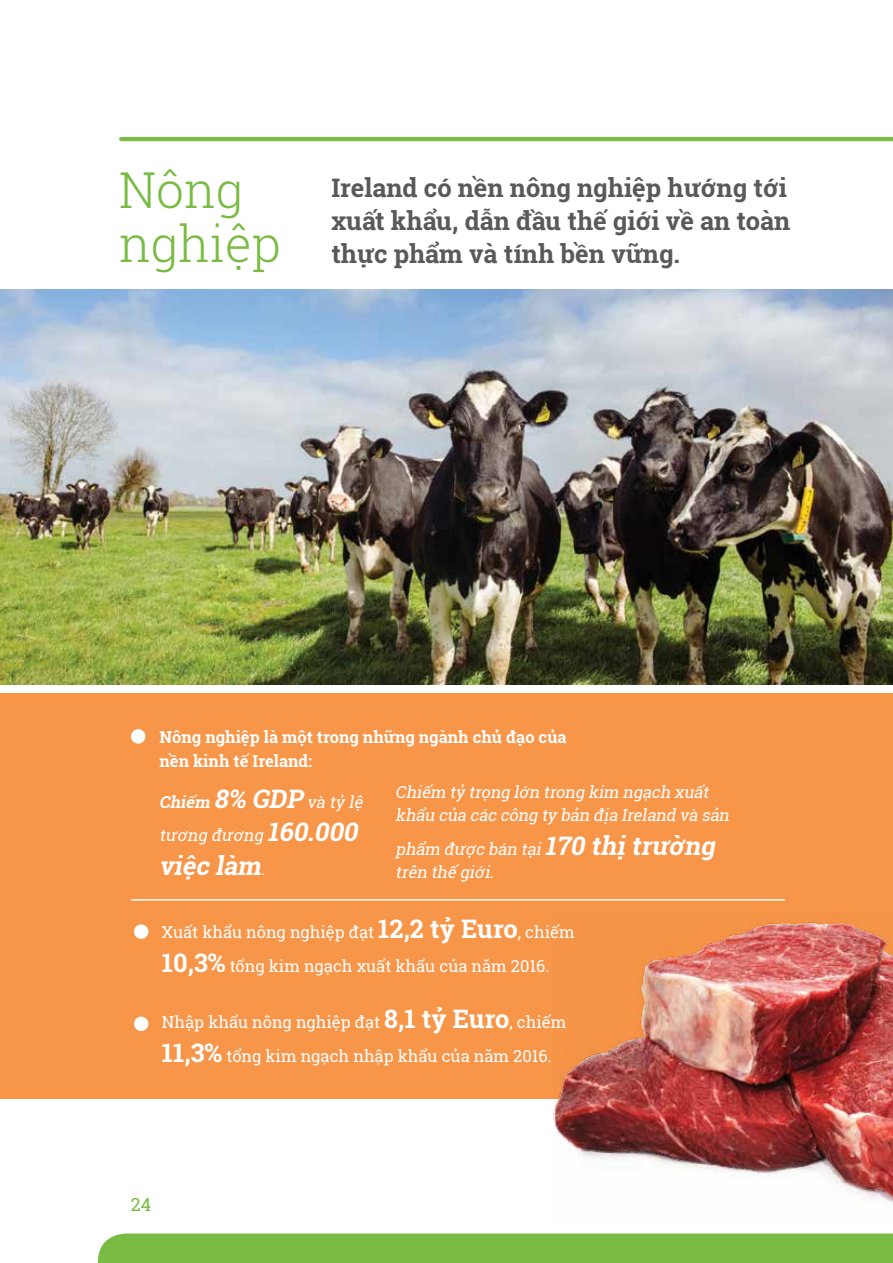
<style>
.page{position:relative;width:893px;height:1263px;background:#fff}
.page>*{position:absolute;margin:0;border:0;box-sizing:border-box;transform-origin:0 0}
.t1{font:300 49.5px/54px "Roboto Slab";color:#79bb43}
.t2{font:700 25.5px/33px "Roboto Slab";color:#58595b}
.t3{font:italic 700 25.5px "Roboto Slab";color:#fff}
.t4{font:18px "Roboto Slab";color:#79bb43}
.t5{font:16.5px/33.6px "Roboto Slab";color:#fff}
.t6{font:italic 16.5px/22.8px "Roboto Slab";color:#fff}
.t7{font:700 16.5px/24px "Roboto Slab";color:#fff}
.s1{font-weight:700}
.s2{font-weight:700;font-size:25.5px}
.s3{font-weight:400;font-size:16.5px}
</style>
<div class="page">
<div style="left:98px;top:1233px;width:795px;height:30px;background:#79bb43"></div>
<div style="left:0;top:694px;width:893px;height:405px;background:#f79548"></div>
<img style="left:0;top:289px;width:893px;height:396px">
<img style="left:553px;top:911px;width:340px;height:294px">
<hr style="left:121px;top:137px;width:772px;height:4px;background:#79bb43">
<div style="left:134px;top:924px;width:14px;height:15px;background:#fff;border-radius:50%"></div>
<div style="left:134px;top:1016px;width:14px;height:15px;background:#fff;border-radius:50%"></div>
<div style="left:131px;top:729px;width:14px;height:15px;background:#fff;border-radius:50%"></div>
<hr style="left:132px;top:899px;width:652px;height:2px;background:#fff">
<h1 class="t1" style="left:119px;top:162px;width:163px">Nông nghiệp</h1>
<h2 class="t2" style="left:331px;top:171px;width:460px">Ireland có nền nông nghiệp hướng tới xuất khẩu, dẫn đầu thế giới về an toàn thực phẩm và tính bền vững.</h2>
<p class="t7" style="left:159px;top:725px;width:409px">Nông nghiệp là một trong những ngành chủ đạo của nền kinh tế Ireland:</p>
<p class="t6" style="left:159px;top:785px;width:209px;line-height:33.6px"><span class="s1">Chiếm</span> <span class="s2">8% GDP</span> và tỷ lệ tương đương <span class="s2">160.000</span></p>
<h2 class="t3" style="left:159px;top:848px;width:111px">việc làm<span class="s3">.</span></h2>
<p class="t6" style="left:395px;top:781px;width:339px">Chiếm tỷ trọng lớn trong kim ngạch xuất khẩu của các công ty bản địa Ireland và sản</p>
<p class="t6" style="left:395px;top:837px;width:327px">phẩm được bán tại<span class="s2">170 thịtrường </span>trên thế giới.</p>
<p class="t5" style="left:162px;top:915px;width:414px">Xuất khẩu nông nghiệp đạt <span class="s2">12,2 tỷ Euro</span>, chiếm<br><span class="s2">10,3%</span> tổng kim ngạch xuất khẩu của năm 2016.</p>
<p class="t5" style="left:162px;top:1005px;width:406px">Nhập khẩu nông nghiệp đạt <span class="s2">8,1 tỷ Euro</span>, chiếm<br><span class="s2">11,3%</span> tổng kim ngạch nhập khẩu của năm 2016.</p>
<p class="t4" style="left:131px;top:1192px;width:22px">24</p>
</div>
